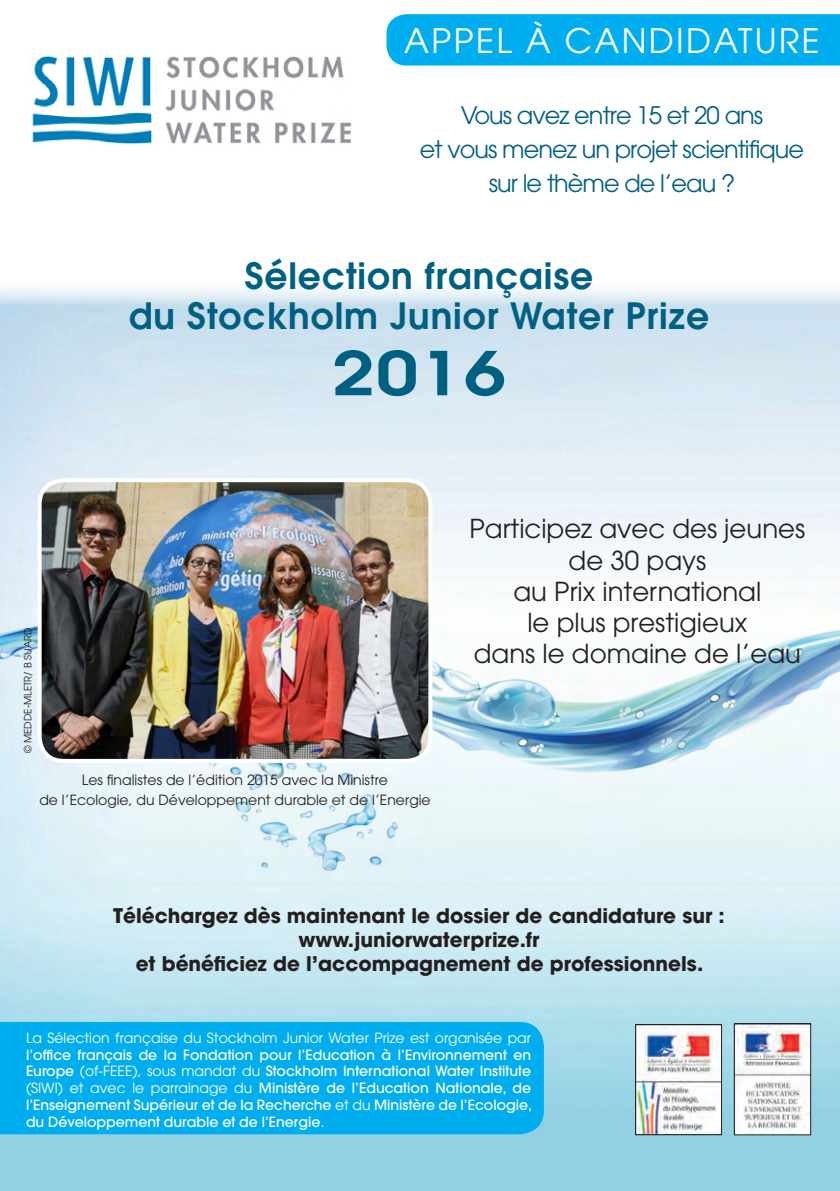
<style>
.page{position:relative;width:840px;height:1191px;background:#fff}
.page>*{position:absolute;margin:0;border:0;box-sizing:border-box;transform-origin:0 0}
.t1{font:600 60px "Avant Garde";color:#006082;scale:1.25 1}
.t2{font:600 36px "Avant Garde";letter-spacing:.025em;color:#006082}
.t3{font:33.6px "Avant Garde";letter-spacing:.07em;color:#fff}
.Titre_3{font:26px "Avant Garde";color:#231f20}
.t4{font:24px/34px "Avant Garde";letter-spacing:-.04em;color:#006082;text-align:center}
.t5{font:700 20px "Avant Garde";color:#231f20}
.t6{font:500 14px/16.8px "Avant Garde";color:#fff;text-align:justify}
.t7{font:14px "Avant Garde";color:#231f20}
.t8{font:10px "Avant Garde";color:#231f20}
.s1{font-weight:400}
</style>
<div class="page">
<img style="left:0;top:288px;width:839px;height:821px">
<img style="left:32px;top:56px;width:320px;height:88px">
<div style="left:386px;top:14px;width:453px;height:52px;background:#00aeef"></div>
<img style="left:40px;top:480px;width:390px;height:281px">
<div style="left:38px;top:478px;width:394px;height:285px;border:4px solid #fff;border-radius:24px"></div>
<div style="left:0;top:1109px;width:839px;height:82px;background:#94d0e4"></div>
<div style="left:0;top:1022px;width:543px;height:112px;background:#00aeef"></div>
<img style="left:637px;top:1026px;width:82px;height:107px">
<div style="left:635px;top:1024px;width:86px;height:111px;border:1px solid #231f20"></div>
<img style="left:735px;top:1025px;width:73px;height:108px">
<div style="left:733px;top:1023px;width:77px;height:112px;border:1px solid #231f20"></div>
<p class="t3" style="left:404px;top:21px;width:417px">APPEL À CANDIDATURE</p>
<p class="t4" style="left:460px;top:98px;width:303px">Vous avez entre 15 et 20 ans</p>
<p class="t4" style="left:419px;top:132px;width:385px">et vous menez un projet scientifique sur le thème de l’eau ?</p>
<p class="t8" style="left:22px;top:753px;width:127px;rotate:-90deg">© MEDDE-MLETR/ B SUARD</p>
<p class="t2" style="left:245px;top:252px;width:350px">Sélection française</p>
<p class="t2" style="left:129px;top:292px;width:581px">du Stockholm Junior Water Prize</p>
<p class="t1" style="left:332px;top:334px;width:140px">2016</p>
<p class="Titre_3" style="left:469px;top:513px;width:337px">Participez avec des jeunes</p>
<p class="Titre_3" style="left:568px;top:544px;width:139px">de 30 pays</p>
<p class="Titre_3" style="left:513px;top:576px;width:249px">au Prix international</p>
<p class="Titre_3" style="left:527px;top:607px;width:221px">le plus prestigieux</p>
<p class="Titre_3" style="left:473px;top:638px;width:328px">dans le domaine de l’eau</p>
<p class="t7" style="left:82px;top:772px;width:307px">Les finalistes de l’édition 2015 avec la Ministre</p>
<p class="t7" style="left:39px;top:792px;width:392px">de l’Ecologie, du Développement durable et de l’Energie</p>
<p class="t5" style="left:113px;top:903px;width:612px">Téléchargez dès maintenant le dossier de candidature sur :</p>
<p class="t5" style="left:298px;top:927px;width:242px">www.juniorwaterprize.fr</p>
<p class="t5" style="left:136px;top:951px;width:569px">et bénéficiez de l’accompagnement de professionnels.</p>
<p class="t6" style="left:26px;top:1029px;width:507px"><span class="s1">La Sélection française du Stockholm Junior Water Prize est organisée par </span>l’office français de la Fondation pour l’Education à l’Environnement en Europe <span class="s1">(of-FEEE), sous mandat du</span> Stockholm International Water Institute <span class="s1">(SIWI) et avec le parrainage du</span> Ministère de l’Education Nationale, de l’Enseignement Supérieur et de la Recherche <span class="s1">et du</span> Ministère de l’Ecologie, du Développement durable et de l’Energie<span class="s1">.</span></p>
</div>
